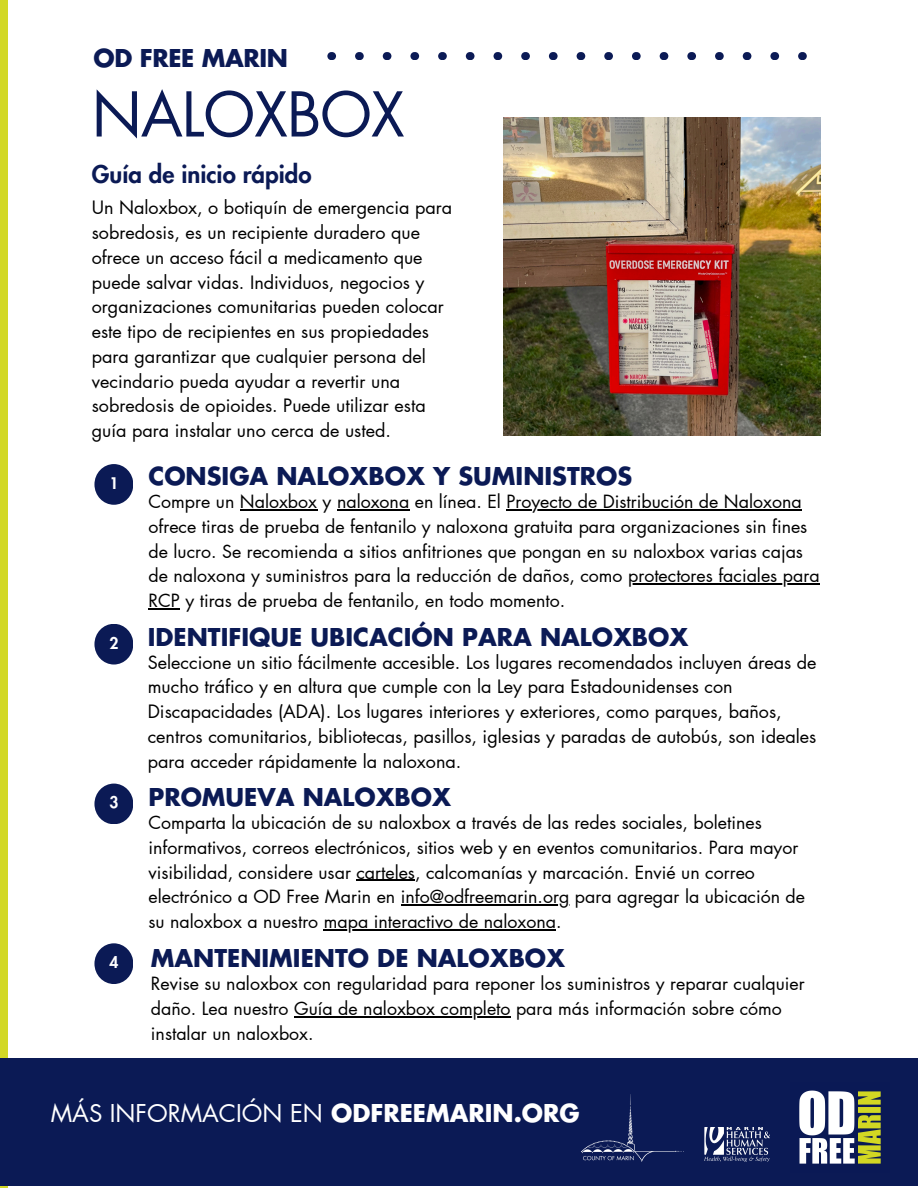
<style>
.page{position:relative;width:918px;height:1188px;background:#fff}
.page>*{position:absolute;margin:0;border:0;box-sizing:border-box;transform-origin:0 0}
.t1{font:60px "Futura LT Pro";letter-spacing:-.015em;color:#0b1a55}
.t2{font:700 24px "Futura LT Pro";color:#0b1a55}
.t3{font:24px "Futura LT Pro";color:#fff}
.t4{font:800 24px "Futura LT Pro";color:#0b1a55}
.t5{font:18px/24.8px "Futura LT Pro";color:#000}
.t6{font:17.85px/24.8px "Futura LT Pro";color:#000}
.t7{font:800 15.6px "Futura LT Pro";color:#fff}
.s1{font-weight:700}
</style>
<div class="page">
<img style="left:503px;top:118px;width:318px;height:318px">
<div style="left:0;top:0;width:8px;height:1188px;background:#d2d826"></div>
<div style="left:0;top:1058px;width:918px;height:128px;background:#0b1a55"></div>
<img style="left:704px;top:1127px;width:66px;height:34px">
<img style="left:581px;top:1094px;width:103px;height:68px">
<img style="left:799px;top:1090px;width:82px;height:74px">
<hr style="left:240px;top:509px;width:77px;height:1px;background:#000">
<hr style="left:337px;top:509px;width:72px;height:1px;background:#000">
<hr style="left:507px;top:509px;width:295px;height:1px;background:#000">
<hr style="left:628px;top:583px;width:192px;height:2px;background:#000">
<hr style="left:149px;top:608px;width:31px;height:1px;background:#000">
<hr style="left:356px;top:880px;width:59px;height:1px;background:#000">
<hr style="left:401px;top:905px;width:168px;height:1px;background:#000">
<hr style="left:324px;top:929px;width:232px;height:1px;background:#000">
<hr style="left:294px;top:1016px;width:217px;height:1px;background:#000">
<svg style="left:327px;top:52px;width:480px;height:8px"></svg>
<div style="left:94px;top:464px;width:39px;height:41px;background:#0b1a55;border-radius:50%"></div>
<div style="left:94px;top:624px;width:39px;height:41px;background:#0b1a55;border-radius:50%"></div>
<div style="left:94px;top:784px;width:39px;height:40px;background:#0b1a55;border-radius:50%"></div>
<div style="left:94px;top:943px;width:39px;height:41px;background:#0b1a55;border-radius:50%"></div>
<h3 class="t2" style="left:94px;top:48px;width:196px">OD FREE MARIN</h3>
<p class="t1" style="left:92px;top:87px;width:314px">NALOXBOX</p>
<h1 class="t4" style="left:92px;top:163px;width:221px">Guía de inicio rápido</h1>
<p class="t5" style="left:92px;top:196px;width:362px">Un Naloxbox, o botiquín de emergencia para sobredosis, es un recipiente duradero que ofrece un acceso fácil a medicamento que puede salvar vidas. Individuos, negocios y organizaciones comunitarias pueden colocar este tipo de recipientes en sus propiedades para garantizar que cualquier persona del vecindario pueda ayudar a revertir una sobredosis de opioides. Puede utilizar esta guía para instalar uno cerca de usted.</p>
<p class="t7" style="left:109px;top:476px;width:11px">1</p>
<p class="t7" style="left:109px;top:636px;width:11px">2</p>
<p class="t7" style="left:109px;top:795px;width:11px">3</p>
<p class="t7" style="left:109px;top:955px;width:11px">4</p>
<p class="t2" style="left:149px;top:465px;width:485px">CONSIGA NALOXBOX Y SUMINISTROS</p>
<p class="t6" style="left:149px;top:490px;width:655px">Compre un Naloxbox y naloxona en línea. El Proyecto de Distribución de Naloxona</p>
<p class="t6" style="left:149px;top:515px;width:673px">ofrece tiras de prueba de fentanilo y naloxona gratuita para organizaciones sin fines de lucro. Se recomienda a sitios anfitriones que pongan en su naloxbox varias cajas de naloxona y suministros para la reducción de daños, como protectores faciales para</p>
<p class="t6" style="left:149px;top:589px;width:418px">RCP y tiras de prueba de fentanilo, en todo momento.</p>
<p class="t2" style="left:148px;top:626px;width:542px">IDENTIFIQUE UBICACIÓN PARA NALOXBOX</p>
<h4 class="t5" style="left:148px;top:650px;width:670px">Seleccione un sitio fácilmente accesible. Los lugares recomendados incluyen áreas de mucho tráfico y en altura que cumple con la Ley para Estadounidenses con Discapacidades (ADA). Los lugares interiores y exteriores, como parques, baños, centros comunitarios, bibliotecas, pasillos, iglesias y paradas de autobús, son ideales para acceder rápidamente la naloxona.</h4>
<p class="t2" style="left:149px;top:787px;width:304px">PROMUEVA NALOXBOX</p>
<h2 class="t6" style="left:149px;top:811px;width:658px">Comparta la ubicación de su naloxbox a través de las redes sociales, boletines informativos, correos electrónicos, sitios web y en eventos comunitarios. Para mayor visibilidad, considere usar carteles, calcomanías y marcación. Envié un correo electrónico a OD Free Marin en info@odfreemarin.org para agregar la ubicación de</h2>
<p class="t6" style="left:149px;top:910px;width:415px">su naloxbox a nuestro mapa interactivo de naloxona.</p>
<h2 class="t2" style="left:151px;top:947px;width:416px">MANTENIMIENTO DE NALOXBOX</h2>
<h2 class="t6" style="left:151px;top:972px;width:655px">Revise su naloxbox con regularidad para reponer los suministros y reparar cualquier daño. Lea nuestro Guía de naloxbox completo para más información sobre cómo</h2>
<p class="t6" style="left:151px;top:1022px;width:164px">instalar un naloxbox.</p>
<p class="t3" style="left:51px;top:1103px;width:530px">MÁS INFORMACIÓN EN <span class="s1">ODFREEMARIN.ORG</span></p>
</div>
